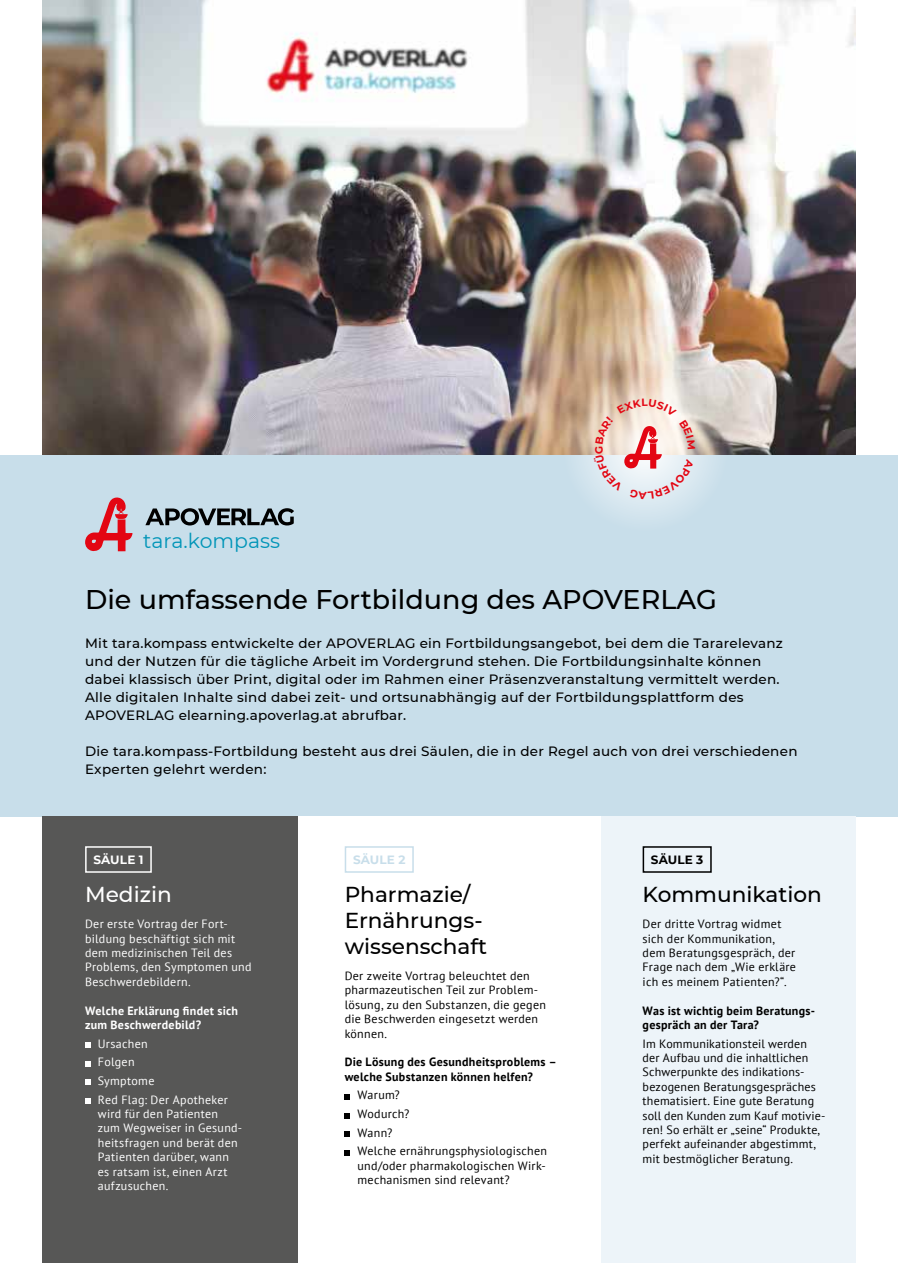
<style>
.page{position:relative;width:898px;height:1263px;background:#fff}
.page>*{position:absolute;margin:0;border:0;box-sizing:border-box;transform-origin:0 0}
.t1{font:500 27px "Montserrat";color:#000}
.t2{font:500 21.6px/26px "Montserrat";color:#000}
.t3{font:500 21.6px "Montserrat";color:#fff}
.t4{font:20.4px "Montserrat";color:#0095b8}
.t5{font:500 13.5px/18px "Montserrat";letter-spacing:.02em;color:#000}
.t6{font:12px/14.4px "PT Sans";letter-spacing:.02em;color:#000}
.t7{font:12px/14.4px "PT Sans";letter-spacing:.025em;color:#fff}
.t8{font:700 12px/14.4px "PT Sans";letter-spacing:.025em;color:#000}
.t9{font:700 12px/14.4px "PT Sans";letter-spacing:.025em;color:#fff}
.t10{font:700 12px "Montserrat";letter-spacing:.015em;color:#fff}
.t11{font:700 12px "Montserrat";letter-spacing:.015em;color:#c8deea}
.t12{font:700 12px "Montserrat";letter-spacing:.015em;color:#000}
</style>
<div class="page">
<img style="left:43px;top:0;width:812px;height:455px">
<div style="left:0;top:455px;width:897px;height:361px;background:#c8deea"></div>
<div style="left:600px;top:816px;width:255px;height:447px;background:#edf4f9"></div>
<div style="left:43px;top:816px;width:255px;height:447px;background:#575756"></div>
<svg style="left:85px;top:1042px;width:5px;height:6px"></svg>
<svg style="left:85px;top:1061px;width:5px;height:5px"></svg>
<svg style="left:85px;top:1080px;width:5px;height:5px"></svg>
<svg style="left:85px;top:1098px;width:5px;height:5px"></svg>
<svg style="left:344px;top:1094px;width:6px;height:5px"></svg>
<svg style="left:344px;top:1113px;width:6px;height:5px"></svg>
<svg style="left:344px;top:1132px;width:6px;height:5px"></svg>
<svg style="left:344px;top:1150px;width:6px;height:5px"></svg>
<div style="left:85px;top:846px;width:67px;height:27px;border:2px solid #fff"></div>
<div style="left:642px;top:846px;width:69px;height:27px;border:2px solid #000"></div>
<div style="left:344px;top:846px;width:69px;height:27px;border:2px solid #c8deea"></div>
<svg style="left:85px;top:497px;width:47px;height:54px"></svg>
<svg style="left:145px;top:508px;width:149px;height:17px"></svg>
<svg style="left:562px;top:366px;width:165px;height:165px"></svg>
<svg style="left:593px;top:399px;width:102px;height:100px;background:#e8d8d5"></svg>
<h3 class="t4" style="left:143px;top:527px;width:138px">tara.kompass</h3>
<h1 class="t1" style="left:85px;top:581px;width:633px">Die umfassende Fortbildung des APOVERLAG</h1>
<p class="t5" style="left:85px;top:634px;width:699px">Mit tara.kompass entwickelte der APOVERLAG ein Fortbildungsangebot, bei dem die Tararelevanz und der Nutzen für die tägliche Arbeit im Vordergrund stehen. Die Fortbildungsinhalte können dabei klassisch über Print, digital oder im Rahmen einer Präsenzveranstaltung vermittelt werden.<br>Alle digitalen Inhalte sind dabei zeit- und ortsunabhängig auf der Fortbildungsplattform des APOVERLAG elearning.apoverlag.at abrufbar.</p>
<p class="t5" style="left:85px;top:741px;width:713px">Die tara.kompass-Fortbildung besteht aus drei Säulen, die in der Regel auch von drei verschiedenen<br>Experten gelehrt werden:</p>
<p class="t10" style="left:93px;top:851px;width:52px">SÄULE 1</p>
<p class="t11" style="left:353px;top:851px;width:54px">SÄULE 2</p>
<p class="t12" style="left:650px;top:851px;width:54px">SÄULE 3</p>
<h2 class="t3" style="left:85px;top:879px;width:88px">Medizin</h2>
<h2 class="t2" style="left:344px;top:881px;width:127px">Pharmazie/</h2>
<h2 class="t2" style="left:642px;top:881px;width:181px">Kommunikation</h2>
<h2 class="t2" style="left:344px;top:906px;width:144px">Ernährungs&shy;wissenschaft</h2>
<p class="t7" style="left:85px;top:916px;width:168px">Der erste Vortrag der Fort&shy;bildung beschäftigt sich mit dem medizinischen Teil des<br>Problems, den Symptomen und<br>Beschwerdebildern.</p>
<p class="t9" style="left:85px;top:1003px;width:154px">Welche Erklärung findet sich zum Beschwerdebild?</p>
<p class="t7" style="left:98px;top:1034px;width:131px;line-height:18.6px">Ursachen<br>Folgen<br>Symptome<br>Red Flag: Der Apotheker</p>
<p class="t7" style="left:98px;top:1106px;width:146px">wird für den Patienten zum Wegweiser in Gesund&shy;heitsfragen und berät den<br>Patienten darüber, wann es ratsam ist, einen Arzt aufzusuchen.</p>
<p class="t6" style="left:642px;top:916px;width:155px">Der dritte Vortrag widmet sich der Kommunikation, dem Beratungsgespräch, der<br>Frage nach dem „Wie erkläre ich es meinem Patienten?“.</p>
<p class="t8" style="left:642px;top:1003px;width:174px">Was ist wichtig beim Beratungs&shy;gespräch an der Tara?</p>
<p class="t6" style="left:642px;top:1036px;width:184px">Im Kommunikationsteil werden der Aufbau und die inhaltlichen<br>Schwerpunkte des indikations&shy;bezogenen Beratungsgespräches thematisiert. Eine gute Beratung soll den Kunden zum Kauf motivie&shy;ren! So erhält er „seine“ Produkte, perfekt aufeinander abgestimmt, mit bestmöglicher Beratung.</p>
<p class="t6" style="left:344px;top:968px;width:203px">Der zweite Vortrag beleuchtet den pharmazeutischen Teil zur Problem&shy;lösung, zu den Substanzen, die gegen die Beschwerden eingesetzt werden können.</p>
<p class="t8" style="left:344px;top:1055px;width:213px">Die Lösung des Gesundheitsproblems – welche Substanzen können helfen?</p>
<p class="t6" style="left:357px;top:1086px;width:191px;line-height:18.6px">Warum?<br>Wodurch?<br>Wann?<br>Welche ernährungsphysiologischen</p>
<p class="t6" style="left:357px;top:1158px;width:190px">und/oder pharmakologischen Wirk&shy;mechanismen sind relevant?</p>
</div>
